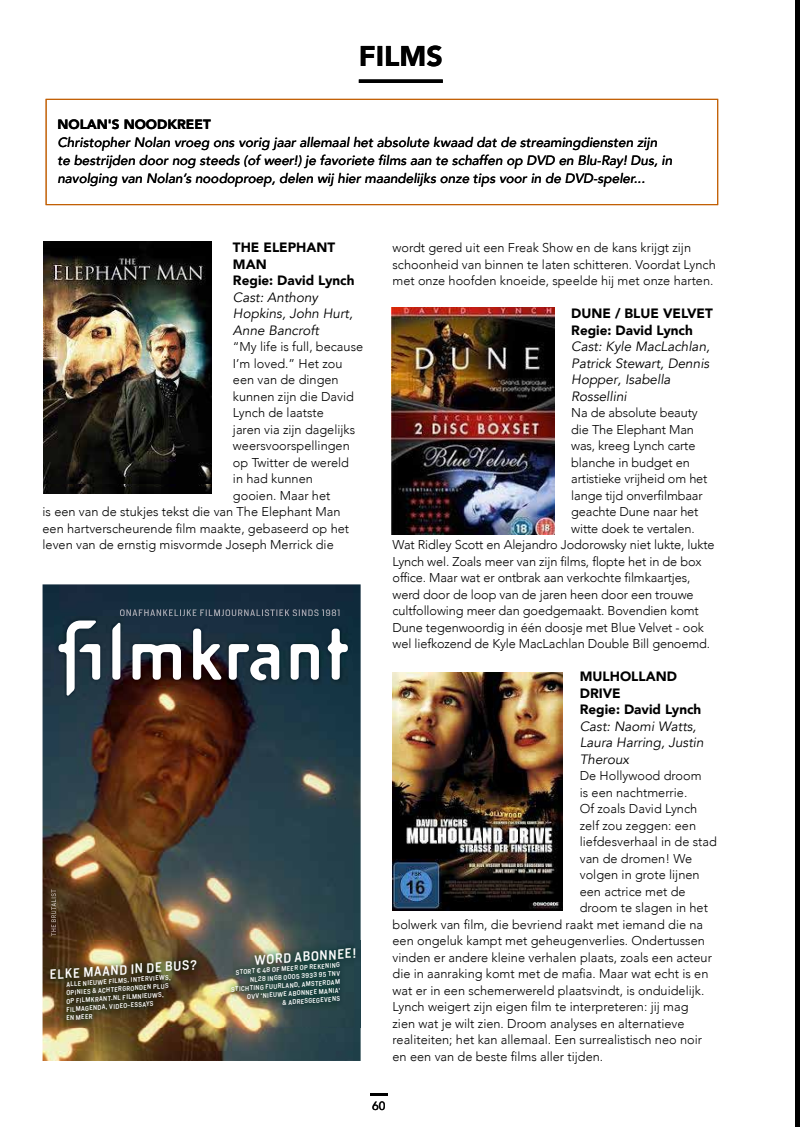
<style>
.page{position:relative;width:800px;height:1127px;background:#fff}
.page>*{position:absolute;margin:0;border:0;box-sizing:border-box;transform-origin:0 0}
.t1{font:900 28.5px "Avenir";color:#000}
.t2{font:italic 500 13.5px/18px "Avenir";color:#000}
.t3{font:italic 13.5px/16.5px "Avenir";color:#000}
.t4{font:900 13.5px/16.5px "Avenir";color:#000}
.t5{font:300 12.75px/16.5px "Avenir";color:#000}
.t6{font:500 12.6px "Heron Sans";color:#fff}
.t7{font:500 12px "Avenir";color:#000}
.t8{font:500 6.3px/8.4px "Heron Sans";color:#fff}
</style>
<div class="page">
<img style="left:44px;top:483px;width:168px;height:10px">
<img style="left:392px;top:673px;width:170px;height:238px">
<svg style="left:370px;top:1093px;width:17px;height:2px"></svg>
<hr style="left:795px;top:0;width:4px;height:1127px;background:#000">
<div style="left:46px;top:99px;width:672px;height:106px;border:1px solid #c15d00"></div>
<svg style="left:359px;top:79px;width:83px;height:4px"></svg>
<img style="left:44px;top:241px;width:168px;height:242px">
<img style="left:43px;top:584px;width:317px;height:477px">
<svg style="left:327px;top:628px;width:21px;height:52px"></svg>
<svg style="left:290px;top:644px;width:29px;height:36px"></svg>
<svg style="left:132px;top:644px;width:49px;height:36px"></svg>
<svg style="left:229px;top:644px;width:50px;height:36px"></svg>
<svg style="left:58px;top:620px;width:42px;height:76px"></svg>
<svg style="left:112px;top:622px;width:8px;height:58px"></svg>
<svg style="left:193px;top:628px;width:29px;height:52px"></svg>
<img style="left:391px;top:307px;width:163px;height:227px">
<h1 class="t1" style="left:359px;top:32px;width:85px">FILMS</h1>
<p class="t4" style="left:57px;top:116px;width:155px">NOLAN'S NOODKREET</p>
<p class="t2" style="left:57px;top:134px;width:616px">Christopher Nolan vroeg ons vorig jaar allemaal het absolute kwaad dat de streamingdiensten zijn te bestrijden door nog steeds (of weer!) je favoriete films aan te schaffen op DVD en Blu-Ray! Dus, in navolging van Nolan’s noodoproep, delen wij hier maandelijks onze tips voor in de DVD-speler...</p>
<p class="t4" style="left:233px;top:239px;width:123px">THE ELEPHANT<br>MAN<br>Regie: David Lynch</p>
<p class="t3" style="left:233px;top:289px;width:121px">Cast: Anthony<br>Hopkins, John Hurt,<br>Anne Bancroft</p>
<p class="t5" style="left:233px;top:339px;width:132px">“My life is full, because</p>
<p class="t5" style="left:233px;top:355px;width:111px">I’m loved.” Het zou</p>
<p class="t5" style="left:233px;top:372px;width:107px">een van de dingen</p>
<p class="t5" style="left:233px;top:388px;width:122px">kunnen zijn die David</p>
<p class="t5" style="left:233px;top:405px;width:92px">Lynch de laatste</p>
<p class="t5" style="left:233px;top:421px;width:124px">jaren via zijn dagelijks</p>
<p class="t5" style="left:233px;top:438px;width:118px">weersvoorspellingen</p>
<p class="t5" style="left:233px;top:454px;width:117px">op Twitter de wereld</p>
<p class="t5" style="left:233px;top:471px;width:81px">in had kunnen</p>
<p class="t5" style="left:233px;top:487px;width:99px">gooien. Maar het</p>
<p class="t5" style="left:43px;top:504px;width:299px">is een van de stukjes tekst die van The Elephant Man</p>
<p class="t5" style="left:43px;top:520px;width:308px">een hartverscheurende film maakte, gebaseerd op het</p>
<p class="t5" style="left:43px;top:537px;width:293px">leven van de ernstig misvormde Joseph Merrick die</p>
<p class="t6" style="left:49px;top:967px;width:149px;rotate:-4deg">ELKE MAAND IN DE BUS?</p>
<p class="t8" style="left:63px;top:980px;width:108px;text-indent:2px;rotate:-4deg">ALLE NIEUWE FILMS, INTERVIEWS,<br>OPINIES &amp; ACHTERGRONDEN PLUS<br>OP FILMKRANT.NL FILMNIEUWS,<br>FILMAGENDA, VIDEO-ESSAYS<br>EN MEER</p>
<p class="t6" style="left:254px;top:952px;width:106px;rotate:-4deg">WORD ABONNEE!</p>
<p class="t8" style="left:235px;top:968px;width:106px;rotate:-4deg">STORT € 48 OF MEER OP REKENING</p>
<p class="t8" style="left:249px;top:975px;width:92px;rotate:-4deg">NL28 INGB 0005 3933 95 TNV</p>
<p class="t8" style="left:231px;top:985px;width:110px;rotate:-4deg">STICHTING FUURLAND, AMSTERDAM</p>
<p class="t8" style="left:247px;top:992px;width:94px;rotate:-4deg">OVV ‘NIEUWE ABONNEE MANIA’</p>
<p class="t8" style="left:282px;top:998px;width:59px;rotate:-4deg">&amp; ADRESGEGEVENS</p>
<p class="t5" style="left:392px;top:240px;width:324px">wordt gered uit een Freak Show en de kans krijgt zijn schoonheid van binnen te laten schitteren. Voordat Lynch met onze hoofden knoeide, speelde hij met onze harten.</p>
<p class="t4" style="left:571px;top:305px;width:143px">DUNE / BLUE VELVET<br>Regie: David Lynch</p>
<p class="t3" style="left:571px;top:339px;width:140px">Cast: Kyle MacLachlan,<br>Patrick Stewart, Dennis<br>Hopper, Isabella<br>Rossellini</p>
<p class="t5" style="left:571px;top:405px;width:128px">Na de absolute beauty</p>
<p class="t5" style="left:571px;top:421px;width:124px">die The Elephant Man</p>
<p class="t5" style="left:571px;top:438px;width:126px">was, kreeg Lynch carte</p>
<p class="t5" style="left:571px;top:454px;width:120px">blanche in budget en</p>
<p class="t5" style="left:571px;top:471px;width:138px">artistieke vrijheid om het</p>
<p class="t5" style="left:571px;top:487px;width:133px">lange tijd onverfilmbaar</p>
<p class="t5" style="left:571px;top:504px;width:129px">geachte Dune naar het</p>
<p class="t5" style="left:571px;top:520px;width:125px">witte doek te vertalen.</p>
<p class="t5" style="left:392px;top:537px;width:323px">Wat Ridley Scott en Alejandro Jodorowsky niet lukte, lukte</p>
<p class="t5" style="left:392px;top:553px;width:310px">Lynch wel. Zoals meer van zijn films, flopte het in de box</p>
<p class="t5" style="left:392px;top:570px;width:299px">office. Maar wat er ontbrak aan verkochte filmkaartjes,</p>
<p class="t5" style="left:392px;top:586px;width:302px">werd door de loop van de jaren heen door een trouwe</p>
<p class="t5" style="left:392px;top:603px;width:308px">cultfollowing meer dan goedgemaakt. Bovendien komt</p>
<p class="t5" style="left:392px;top:619px;width:313px">Dune tegenwoordig in één doosje met Blue Velvet - ook</p>
<p class="t5" style="left:392px;top:636px;width:319px">wel liefkozend de Kyle MacLachlan Double Bill genoemd.</p>
<p class="t4" style="left:579px;top:668px;width:123px">MULHOLLAND<br>DRIVE<br>Regie: David Lynch</p>
<p class="t3" style="left:579px;top:718px;width:125px">Cast: Naomi Watts,<br>Laura Harring, Justin<br>Theroux</p>
<p class="t5" style="left:579px;top:768px;width:123px">De Hollywood droom</p>
<p class="t5" style="left:579px;top:784px;width:109px">is een nachtmerrie.</p>
<p class="t5" style="left:579px;top:801px;width:119px">Of zoals David Lynch</p>
<p class="t5" style="left:579px;top:817px;width:118px">zelf zou zeggen: een</p>
<p class="t5" style="left:579px;top:834px;width:138px">liefdesverhaal in de stad</p>
<p class="t5" style="left:579px;top:850px;width:114px">van de dromen! We</p>
<p class="t5" style="left:579px;top:867px;width:121px">volgen in grote lijnen</p>
<p class="t5" style="left:579px;top:883px;width:107px">een actrice met de</p>
<p class="t5" style="left:579px;top:900px;width:130px">droom te slagen in het</p>
<p class="t5" style="left:392px;top:916px;width:312px">bolwerk van film, die bevriend raakt met iemand die na</p>
<p class="t5" style="left:392px;top:933px;width:314px">een ongeluk kampt met geheugenverlies. Ondertussen</p>
<p class="t5" style="left:392px;top:949px;width:321px">vinden er andere kleine verhalen plaats, zoals een acteur</p>
<p class="t5" style="left:392px;top:966px;width:317px">die in aanraking komt met de mafia. Maar wat echt is en</p>
<p class="t5" style="left:392px;top:982px;width:313px">wat er in een schemerwereld plaatsvindt, is onduidelijk.</p>
<p class="t5" style="left:392px;top:999px;width:297px">Lynch weigert zijn eigen film te interpreteren: jij mag</p>
<p class="t5" style="left:392px;top:1015px;width:293px">zien wat je wilt zien. Droom analyses en alternatieve</p>
<p class="t5" style="left:392px;top:1032px;width:311px">realiteiten; het kan allemaal. Een surrealistisch neo noir</p>
<p class="t5" style="left:392px;top:1048px;width:212px">en een van de beste films aller tijden.</p>
<p class="t7" style="left:372px;top:1095px;width:15px">60</p>
</div>
